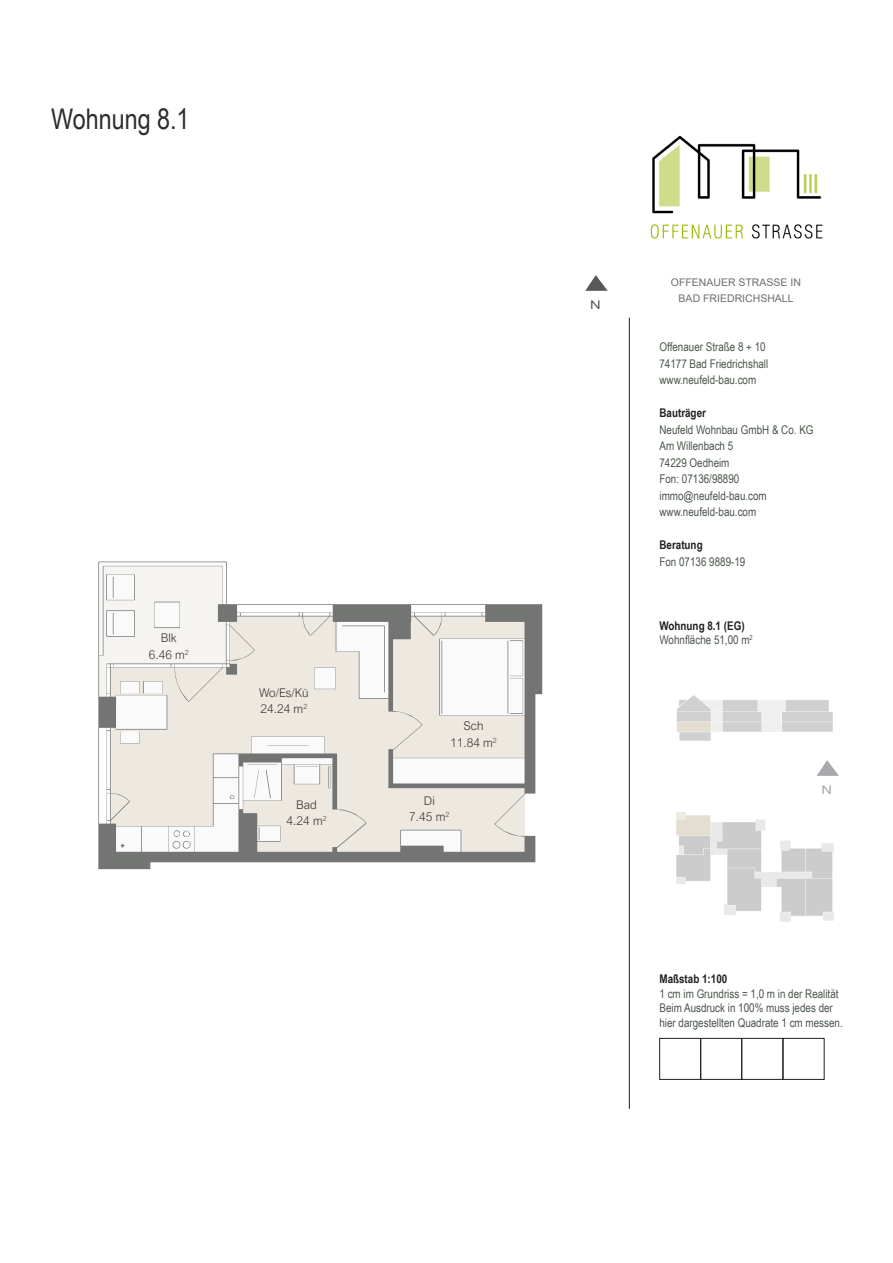
<style>
.page{position:relative;width:893px;height:1263px;background:#fff}
.page>*{position:absolute;margin:0;border:0;box-sizing:border-box;transform-origin:0 0}
.t1{font:28.5px "Arial Narrow";color:#2c2c2c}
.t2{font:12px "Arial Narrow";color:#4a554a}
.t3{font:300 12px "Arial Nova";color:#3b3532}
.t4{font:700 12px "Arial Narrow";color:#231f20}
.t5{font:12px "Arial Narrow";color:#a8a9ad;scale:1.5 1}
.t6{font:12px "Arial Narrow";color:#57585a;scale:1.5 1}
.t7{font:10.5px "Arial";color:#6c6d70}
</style>
<div class="page">
<hr style="left:629px;top:318px;width:1px;height:791px;background:#231f20">
<div style="left:659px;top:1038px;width:42px;height:41px;border:1px solid #231f20"></div>
<div style="left:700px;top:1038px;width:42px;height:41px;border:1px solid #231f20"></div>
<div style="left:741px;top:1038px;width:42px;height:41px;border:1px solid #231f20"></div>
<div style="left:783px;top:1038px;width:41px;height:41px;border:1px solid #231f20"></div>
<svg style="left:817px;top:760px;width:22px;height:16px"></svg>
<img style="left:650px;top:135px;width:173px;height:104px">
<img style="left:676px;top:812px;width:158px;height:109px">
<img style="left:676px;top:695px;width:157px;height:46px">
<img style="left:98px;top:561px;width:445px;height:309px">
<svg style="left:585px;top:275px;width:23px;height:16px"></svg>
<p class="t1" style="left:51px;top:98px;width:140px">Wohnung 8.1</p>
<p class="t3" style="left:161px;top:631px;width:17px">Blk</p>
<p class="t3" style="left:149px;top:648px;width:42px">6.46 m<sup>2</sup></p>
<p class="t3" style="left:259px;top:686px;width:51px">Wo/Es/Kü</p>
<p class="t3" style="left:260px;top:702px;width:48px">24.24 m<sup>2</sup></p>
<p class="t3" style="left:296px;top:798px;width:22px">Bad</p>
<p class="t3" style="left:287px;top:814px;width:42px">4.24 m<sup>2</sup></p>
<p class="t3" style="left:463px;top:719px;width:21px">Sch</p>
<p class="t3" style="left:450px;top:736px;width:48px">11.84 m<sup>2</sup></p>
<p class="t3" style="left:424px;top:794px;width:12px">Di</p>
<p class="t3" style="left:409px;top:810px;width:42px">7.45 m<sup>2</sup></p>
<p class="t6" style="left:590px;top:296px;width:9px">N</p>
<p class="t7" style="left:671px;top:275px;width:132px">OFFENAUER STRASSE IN</p>
<p class="t7" style="left:679px;top:291px;width:116px">BAD FRIEDRICHSHALL</p>
<p class="t2" style="left:659px;top:338px;width:108px">Offenauer Straße 8 + 10</p>
<p class="t2" style="left:659px;top:354px;width:110px">74177 Bad Friedrichshall</p>
<p class="t2" style="left:659px;top:371px;width:98px">www.neufeld-bau.com</p>
<p class="t4" style="left:659px;top:404px;width:48px">Bauträger</p>
<p class="t2" style="left:659px;top:420px;width:156px">Neufeld Wohnbau GmbH &amp; Co. KG</p>
<p class="t2" style="left:659px;top:437px;width:75px">Am Willenbach 5</p>
<p class="t2" style="left:659px;top:453px;width:72px">74229 Oedheim</p>
<p class="t2" style="left:659px;top:470px;width:81px">Fon: 07136/98890</p>
<p class="t2" style="left:659px;top:486px;width:109px">immo@neufeld-bau.com</p>
<p class="t2" style="left:659px;top:503px;width:98px">www.neufeld-bau.com</p>
<p class="t4" style="left:659px;top:536px;width:45px">Beratung</p>
<p class="t2" style="left:659px;top:552px;width:87px">Fon 07136 9889-19</p>
<p class="t4" style="left:659px;top:616px;width:87px">Wohnung 8.1 (EG)</p>
<p class="t2" style="left:659px;top:631px;width:95px">Wohnfläche 51,00 m<sup>2</sup></p>
<p class="t5" style="left:821px;top:781px;width:9px">N</p>
<p class="t4" style="left:659px;top:970px;width:69px">Maßstab 1:100</p>
<p class="t2" style="left:659px;top:985px;width:181px">1 cm im Grundriss = 1,0 m in der Realität</p>
<p class="t2" style="left:659px;top:999px;width:175px">Beim Ausdruck in 100% muss jedes der</p>
<p class="t2" style="left:659px;top:1013px;width:185px">hier dargestellten Quadrate 1 cm messen.</p>
</div>
